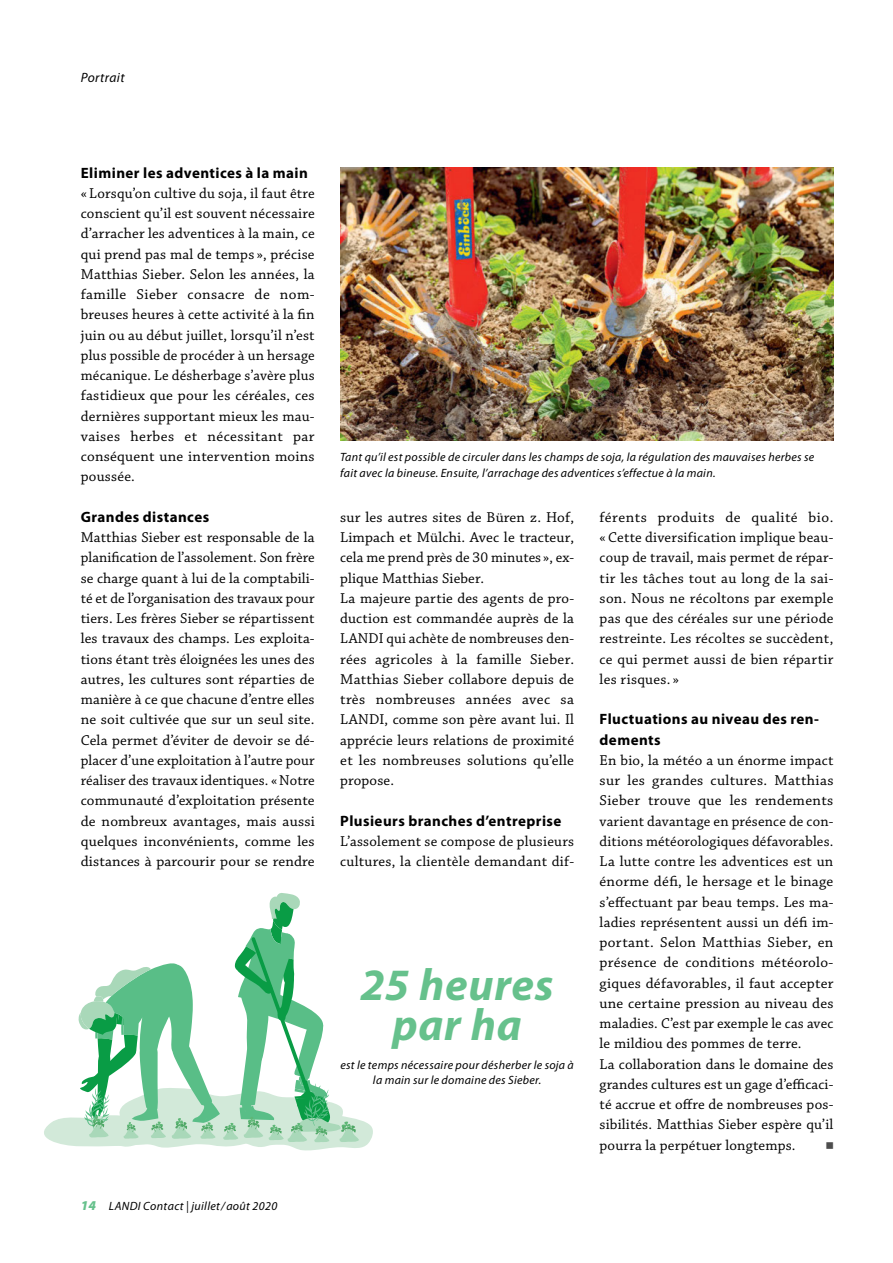
<style>
.page{position:relative;width:893px;height:1263px;background:#fff}
.page>*{position:absolute;margin:0;border:0;box-sizing:border-box;transform-origin:0 0}
.t1{font:italic 700 45px/40.5px "Myriad Pro";letter-spacing:.015em;color:#66c18c;text-align:center}
.t2{font:15px/20.2px "Chaparral Pro";letter-spacing:.015em;color:#000;text-align:justify}
.t3{font:700 15px/20.2px "Myriad Pro";letter-spacing:.03em;color:#000}
.t4{font:italic 13.5px "Myriad Pro";letter-spacing:.03em;color:#000}
.t5{font:13.2px "Universal Newswith Comm Pi";color:#4d4d4d}
.t6{font:italic 12px/15.8px "Myriad Pro";letter-spacing:.025em;color:#000}
.s1{font-weight:900;font-size:13.5px;color:#66c18c}
</style>
<div class="page">
<img style="left:340px;top:168px;width:493px;height:273px">
<svg style="left:44px;top:893px;width:329px;height:258px"></svg>
<p class="t4" style="left:81px;top:71px;width:45px">Portrait</p>
<p class="t3" style="left:81px;top:163px;width:229px">Eliminer les adventices à la main</p>
<p class="t2" style="left:81px;top:184px;width:235px">« Lorsqu’on cultive du soja, il faut être conscient qu’il est souvent nécessaire d’arracher les adventices à la main, ce qui prend pas mal de temps », précise Matthias Sieber. Selon les années, la famille Sieber consacre de nom&shy;breuses heures à cette activité à la fin juin ou au début juillet, lorsqu’il n’est plus possible de procéder à un hersage mécanique. Le désherbage s’avère plus fastidieux que pour les céréales, ces dernières supportant mieux les mau&shy;vaises herbes et nécessitant par conséquent une intervention moins poussée.</p>
<p class="t3" style="left:81px;top:507px;width:130px">Grandes distances</p>
<p class="t2" style="left:81px;top:528px;width:235px">Matthias Sieber est responsable de la planification de l’assolement. Son frère se charge quant à lui de la comptabili&shy;té et de l’organisation des travaux pour tiers. Les frères Sieber se répartissent les travaux des champs. Les exploita&shy;tions étant très éloignées les unes des autres, les cultures sont réparties de manière à ce que chacune d’entre elles ne soit cultivée que sur un seul site.<br>Cela permet d’éviter de devoir se dé&shy;placer d’une exploitation à l’autre pour réaliser des travaux identiques. «Notre communauté d’exploitation présente de nombreux avantages, mais aussi quelques inconvénients, comme les distances à parcourir pour se rendre</p>
<p class="t6" style="left:81px;top:1199px;width:198px"><span class="s1">14</span> LANDI Contact | juillet/août 2020</p>
<p class="t6" style="left:340px;top:449px;width:476px">Tant qu’il est possible de circuler dans les champs de soja, la régulation des mauvaises herbes se fait avec la bineuse. Ensuite, l’arrachage des adventices s’effectue à la main.</p>
<p class="t2" style="left:340px;top:508px;width:235px;text-align:left">sur les autres sites de Büren z. Hof,<br>Limpach et Mülchi. Avec le tracteur, cela me prend près de 30 minutes », ex&shy;plique Matthias Sieber.<br>La majeure partie des agents de pro&shy;duction est commandée auprès de la<br>LANDI qui achète de nombreuses den&shy;rées agricoles à la famille Sieber.<br>Matthias Sieber collabore depuis de très nombreuses années avec sa<br>LANDI, comme son père avant lui. Il apprécie leurs relations de proximité et les nombreuses solutions qu’elle propose.</p>
<p class="t3" style="left:340px;top:811px;width:223px">Plusieurs branches d’entreprise</p>
<p class="t2" style="left:340px;top:832px;width:235px">L’assolement se compose de plusieurs cultures, la clientèle demandant dif-</p>
<h1 class="t1" style="left:361px;top:965px;width:195px">25 heures par ha</h1>
<p class="t6" style="left:340px;top:1057px;width:235px;text-align:center">est le temps nécessaire pour désherber le soja à la main sur le domaine des Sieber.</p>
<p class="t2" style="left:600px;top:508px;width:235px">férents produits de qualité bio. « Cette diversification implique beau&shy;coup de travail, mais permet de répar&shy;tir les tâches tout au long de la sai&shy;son. Nous ne récoltons par exemple pas que des céréales sur une période restreinte. Les récoltes se succèdent, ce qui permet aussi de bien répartir les risques. »</p>
<p class="t3" style="left:600px;top:709px;width:221px">Fluctuations au niveau des ren&shy;dements</p>
<p class="t2" style="left:600px;top:751px;width:235px;text-align:left">En bio, la météo a un énorme impact sur les grandes cultures. Matthias Sieber trouve que les rendements varient davantage en présence de con&shy;ditions météorologiques défavorables.<br>La lutte contre les adventices est un énorme défi, le hersage et le binage s’effectuant par beau temps. Les ma&shy;ladies représentent aussi un défi im&shy;portant. Selon Matthias Sieber, en présence de conditions météorolo&shy;giques défavorables, il faut accepter une certaine pression au niveau des maladies. C’est par exemple le cas avec le mildiou des pommes de terre.<br>La collaboration dans le domaine des grandes cultures est un gage d’efficaci&shy;té accrue et offre de nombreuses pos&shy;sibilités. Matthias Sieber espère qu’il pourra la perpétuer longtemps.</p>
<p class="t5" style="left:826px;top:1139px;width:9px">n</p>
</div>
